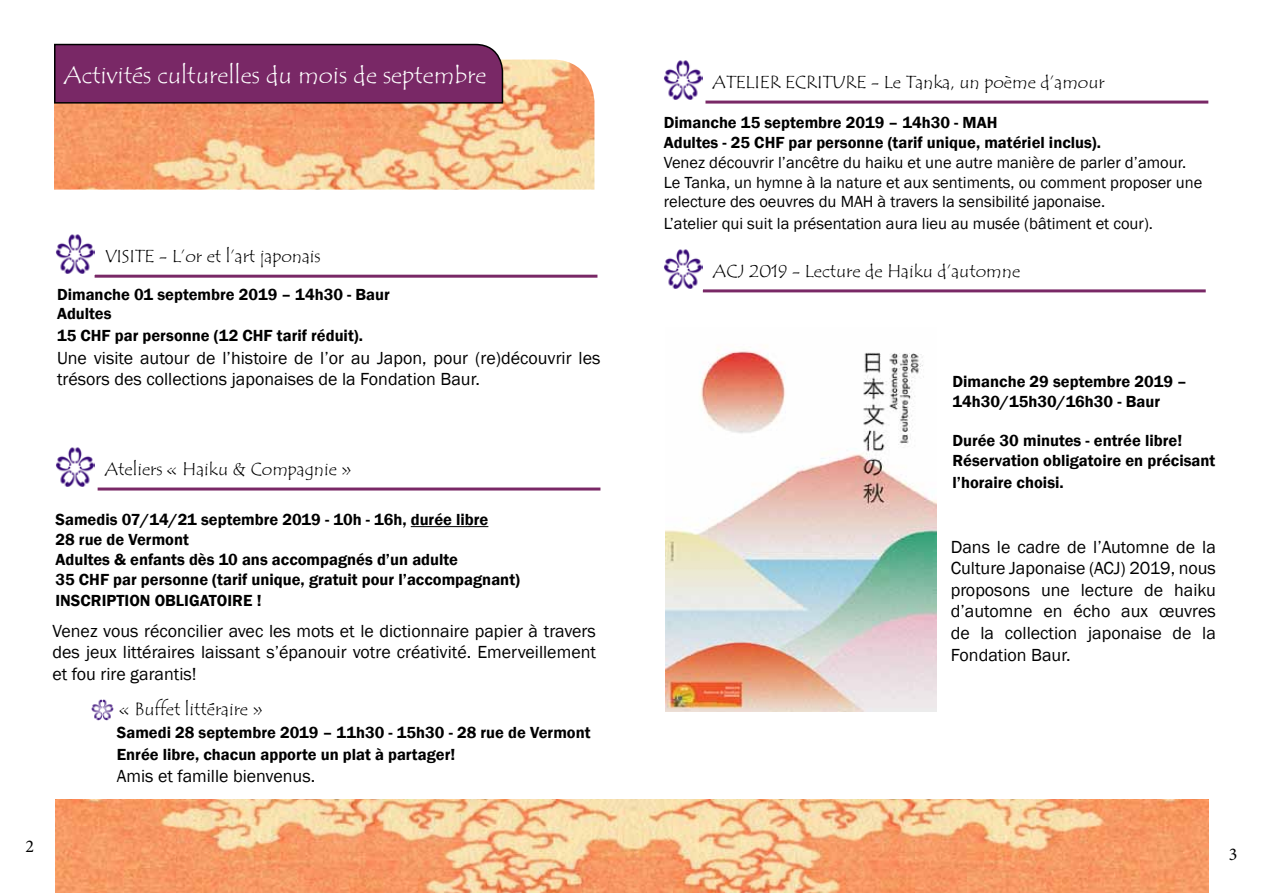
<style>
.page{position:relative;width:1263px;height:893px;background:#fff}
.page>*{position:absolute;margin:0;border:0;box-sizing:border-box;transform-origin:0 0}
.t1{font:24px "Tempus Sans ITC";color:#fff}
.t2{font:18px/21.6px "Franklin Gothic";color:#000;text-align:justify}
.t3{font:18px "Tempus Sans ITC";color:#000}
.t4{font:18px "Minion Pro";color:#000}
.t5{font:600 16.5px/19.8px "Franklin Gothic";color:#000}
.t6{font:16.5px/19.8px "Franklin Gothic";color:#000}
</style>
<div class="page">
<img style="left:54px;top:60px;width:540px;height:130px">
<svg style="left:54px;top:43px;width:450px;height:61px;background:#742a62"></svg>
<hr style="left:95px;top:275px;width:502px;height:3px;background:#792866">
<img style="left:56px;top:234px;width:39px;height:40px">
<hr style="left:411px;top:526px;width:77px;height:1px;background:#000">
<hr style="left:98px;top:487px;width:502px;height:3px;background:#792866">
<img style="left:56px;top:447px;width:39px;height:40px">
<img style="left:91px;top:699px;width:22px;height:22px">
<hr style="left:705px;top:101px;width:503px;height:3px;background:#792866">
<img style="left:663px;top:60px;width:39px;height:40px">
<hr style="left:703px;top:289px;width:503px;height:3px;background:#792866">
<img style="left:664px;top:249px;width:39px;height:40px">
<img style="left:665px;top:348px;width:271px;height:363px">
<img style="left:56px;top:799px;width:1153px;height:94px">
<h1 class="t1" style="left:64px;top:59px;width:424px">Activités culturelles du mois de septembre</h1>
<p class="t3" style="left:105px;top:245px;width:218px">VISITE - L’or et l’art japonais</p>
<p class="t5" style="left:57px;top:284px;width:334px">Dimanche 01 septembre 2019 – 14h30 - Baur<br>Adultes</p>
<p class="t5" style="left:57px;top:326px;width:307px">15 CHF par personne (12 CHF tarif réduit).</p>
<p class="t2" style="left:57px;top:347px;width:545px">Une visite autour de l’histoire de l’or au Japon, pour (re)découvrir les trésors des collections japonaises de la Fondation Baur.</p>
<p class="t3" style="left:105px;top:458px;width:249px">Ateliers « Haiku &amp; Compagnie »</p>
<p class="t5" style="left:56px;top:510px;width:466px">Samedis 07/14/21 septembre 2019 - 10h - 16h, durée libre<br>28 rue de Vermont<br>Adultes &amp; enfants dès 10 ans accompagnés d’un adulte<br>35 CHF par personne (tarif unique, gratuit pour l’accompagnant)</p>
<p class="t5" style="left:56px;top:591px;width:208px">INSCRIPTION OBLIGATOIRE !</p>
<p class="t2" style="left:52px;top:620px;width:545px">Venez vous réconcilier avec les mots et le dictionnaire papier à travers des jeux littéraires laissant s’épanouir votre créativité. Emerveillement et fou rire garantis!</p>
<p class="t3" style="left:119px;top:698px;width:146px">« Buffet littéraire »</p>
<p class="t5" style="left:117px;top:722px;width:475px;line-height:21.6px">Samedi 28 septembre 2019 – 11h30 - 15h30 - 28 rue de Vermont<br>Enrée libre, chacun apporte un plat à partager!</p>
<p class="t2" style="left:117px;top:765px;width:200px">Amis et famille bienvenus.</p>
<p class="t4" style="left:26px;top:834px;width:10px">2</p>
<p class="t3" style="left:713px;top:71px;width:394px">ATELIER ECRITURE - Le Tanka, un poème d’amour</p>
<p class="t5" style="left:664px;top:113px;width:439px">Dimanche 15 septembre 2019 – 14h30 - MAH<br>Adultes - 25 CHF par personne (tarif unique, matériel inclus).</p>
<p class="t6" style="left:664px;top:153px;width:540px">Venez découvrir l’ancêtre du haiku et une autre manière de parler d’amour.<br>Le Tanka, un hymne à la nature et aux sentiments, ou comment proposer une relecture des oeuvres du MAH à travers la sensibilité japonaise.</p>
<p class="t6" style="left:664px;top:214px;width:491px">L’atelier qui suit la présentation aura lieu au musée (bâtiment et cour).</p>
<p class="t3" style="left:713px;top:260px;width:309px">ACJ 2019 - Lecture de Haiku d’automne</p>
<p class="t5" style="left:952px;top:372px;width:236px">Dimanche 29 septembre 2019 –<br>14h30/15h30/16h30 - Baur</p>
<p class="t5" style="left:952px;top:431px;width:264px">Durée 30 minutes - entrée libre!<br>Réservation obligatoire en précisant</p>
<p class="t5" style="left:952px;top:472px;width:113px">l’horaire choisi.</p>
<p class="t2" style="left:951px;top:536px;width:267px">Dans le cadre de l’Automne de la Culture Japonaise (ACJ) 2019, nous proposons une lecture de haiku d’automne en écho aux œuvres de la collection japonaise de la Fondation Baur.</p>
<p class="t4" style="left:1229px;top:842px;width:10px">3</p>
</div>
